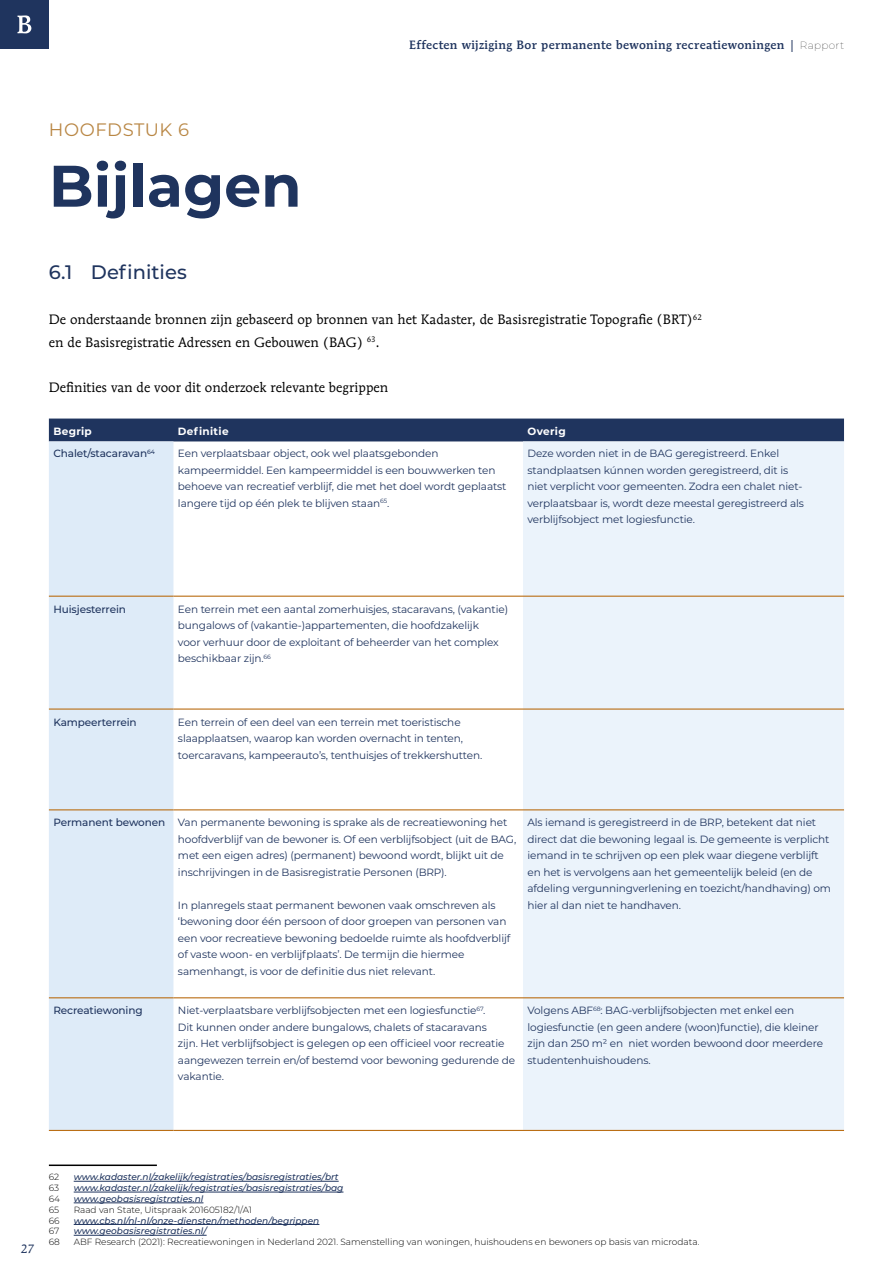
<style>
.page{position:relative;width:893px;height:1263px;background:#fff}
.page>*{position:absolute;margin:0;border:0;box-sizing:border-box;transform-origin:0 0}
.Heading{font:700 58.5px "Montserrat";color:#1f345e}
.Kop_2_met_10_mm_insp{font:500 19.5px "Montserrat";color:#1f345e}
.Hoofdstuknummer_labe{font:18px "Montserrat";letter-spacing:.03em;color:#b98745}
.Brood_wit_na{font:13.5px/22.5px "Mendoza Roman Std";color:#000}
.t1{font:500 12px "Mendoza Roman Std";letter-spacing:.03em;color:#1f345e}
.t2{font:12px "Mendoza Roman Std";color:#1f345e}
.Tabel_inhoudscel{font:10.5px/16.5px "Montserrat";letter-spacing:-.01em;color:#1f345e}
.Tabel_inhoudscel-2{font:500 10.5px "Montserrat";letter-spacing:-.01em;color:#1f345e}
.Tabel_kopcel_boven{font:700 10.5px "Montserrat";letter-spacing:.03em;color:#fff}
.Voettekst{font:italic 500 9px "Montserrat";color:#1f345e}
.Voettekst-2{font:300 9px "Montserrat";color:#000}
.s1{font-family:"Montserrat";font-weight:100;font-size:10.5px;color:#000}
</style>
<div class="page">
<div style="left:0;top:0;width:49px;height:49px;background:#1f345e"></div>
<svg style="left:17px;top:15px;width:14px;height:18px"></svg>
<div style="left:49px;top:418px;width:795px;height:23px;background:#1f345e"></div>
<div style="left:49px;top:441px;width:124px;height:689px;background:#deebf8"></div>
<div style="left:523px;top:441px;width:321px;height:689px;background:#ebf3fb"></div>
<hr style="left:49px;top:596px;width:124px;height:1px;background:#ba6e15">
<hr style="left:173px;top:596px;width:350px;height:1px;background:#ba6e15">
<hr style="left:523px;top:596px;width:321px;height:1px;background:#ba6e15">
<hr style="left:49px;top:708px;width:124px;height:2px;background:#ba6e15">
<hr style="left:173px;top:708px;width:350px;height:2px;background:#ba6e15">
<hr style="left:523px;top:708px;width:321px;height:2px;background:#ba6e15">
<hr style="left:49px;top:997px;width:124px;height:1px;background:#ba6e15">
<hr style="left:173px;top:997px;width:350px;height:1px;background:#ba6e15">
<hr style="left:523px;top:997px;width:321px;height:1px;background:#ba6e15">
<hr style="left:49px;top:1130px;width:124px;height:1px;background:#ba6e15">
<hr style="left:173px;top:1130px;width:350px;height:1px;background:#ba6e15">
<hr style="left:523px;top:1130px;width:321px;height:1px;background:#ba6e15">
<hr style="left:49px;top:809px;width:124px;height:1px;background:#ba6e15">
<hr style="left:173px;top:809px;width:350px;height:1px;background:#ba6e15">
<hr style="left:523px;top:809px;width:321px;height:1px;background:#ba6e15">
<hr style="left:49px;top:1164px;width:108px;height:2px;background:#000">
<hr style="left:74px;top:1181px;width:265px;height:1px;background:#1f345e">
<hr style="left:74px;top:1192px;width:269px;height:1px;background:#1f345e">
<hr style="left:74px;top:1202px;width:129px;height:1px;background:#1f345e">
<hr style="left:74px;top:1224px;width:245px;height:1px;background:#1f345e">
<hr style="left:74px;top:1235px;width:133px;height:1px;background:#1f345e">
<h2 class="Hoofdstuknummer_labe" style="left:49px;top:118px;width:142px">HOOFDSTUK 6</h2>
<h1 class="Heading" style="left:49px;top:144px;width:254px">Bijlagen</h1>
<p class="t1" style="left:409px;top:37px;width:436px">Effecten wijziging Bor permanente bewoning recreatiewoningen | <span class="s1">Rapport</span></p>
<h2 class="Kop_2_met_10_mm_insp" style="left:49px;top:258px;width:139px">6.1 Definities</h2>
<p class="Brood_wit_na" style="left:49px;top:308px;width:654px">De onderstaande bronnen zijn gebaseerd op bronnen van het Kadaster, de Basisregistratie Topografie (BRT)<sup>62 </sup>en de Basisregistratie Adressen en Gebouwen (BAG) <sup>63</sup>.</p>
<p class="Brood_wit_na" style="left:49px;top:375px;width:341px">Definities van de voor dit onderzoek relevante begrippen</p>
<p class="Tabel_kopcel_boven" style="left:53px;top:424px;width:40px">Begrip</p>
<p class="Tabel_kopcel_boven" style="left:178px;top:424px;width:52px">Definitie</p>
<p class="Tabel_kopcel_boven" style="left:527px;top:424px;width:40px">Overig</p>
<p class="Tabel_inhoudscel-2" style="left:53px;top:446px;width:103px">Chalet/stacaravan<sup>64</sup></p>
<p class="Tabel_inhoudscel" style="left:178px;top:445px;width:330px">Een verplaatsbaar object, ook wel plaatsgebonden kampeermiddel. Een kampeermiddel is een bouwwerken ten behoeve van recreatief verblijf, die met het doel wordt geplaatst langere tijd op één plek te blijven staan<sup>65</sup>.</p>
<p class="Tabel_inhoudscel" style="left:527px;top:445px;width:278px">Deze worden niet in de BAG geregistreerd. Enkel standplaatsen kúnnen worden geregistreerd, dit is niet verplicht voor gemeenten. Zodra een chalet niet&shy;verplaatsbaar is, wordt deze meestal geregistreerd als verblijfsobject met logiesfunctie.</p>
<p class="Tabel_inhoudscel-2" style="left:53px;top:602px;width:74px">Huisjesterrein</p>
<p class="Tabel_inhoudscel" style="left:178px;top:600px;width:332px">Een terrein met een aantal zomerhuisjes, stacaravans, (vakantie) bungalows of (vakantie-)appartementen, die hoofdzakelijk<br>voor verhuur door de exploitant of beheerder van het complex beschikbaar zijn.<sup>66</sup></p>
<p class="Tabel_inhoudscel-2" style="left:53px;top:714px;width:85px">Kampeerterrein</p>
<p class="Tabel_inhoudscel" style="left:178px;top:713px;width:306px">Een terrein of een deel van een terrein met toeristische slaapplaatsen, waarop kan worden overnacht in tenten, toercaravans, kampeerauto’s, tenthuisjes of trekkershutten.</p>
<p class="Tabel_inhoudscel-2" style="left:53px;top:815px;width:113px">Permanent bewonen</p>
<p class="Tabel_inhoudscel" style="left:178px;top:814px;width:340px">Van permanente bewoning is sprake als de recreatiewoning het hoofdverblijf van de bewoner is. Of een verblijfsobject (uit de BAG, met een eigen adres) (permanent) bewoond wordt, blijkt uit de inschrijvingen in de Basisregistratie Personen (BRP).</p>
<p class="Tabel_inhoudscel" style="left:178px;top:896px;width:334px">In planregels staat permanent bewonen vaak omschreven als ‘bewoning door één persoon of door groepen van personen van een voor recreatieve bewoning bedoelde ruimte als hoofdverblijf of vaste woon- en verblijfplaats’. De termijn die hiermee samenhangt, is voor de definitie dus niet relevant.</p>
<p class="Tabel_inhoudscel" style="left:527px;top:814px;width:305px">Als iemand is geregistreerd in de BRP, betekent dat niet direct dat die bewoning legaal is. De gemeente is verplicht iemand in te schrijven op een plek waar diegene verblijft en het is vervolgens aan het gemeentelijk beleid (en de afdeling vergunningverlening en toezicht/handhaving) om hier al dan niet te handhaven.</p>
<p class="Tabel_inhoudscel-2" style="left:53px;top:1003px;width:91px">Recreatiewoning</p>
<p class="Tabel_inhoudscel" style="left:178px;top:1002px;width:339px">Niet-verplaatsbare verblijfsobjecten met een logiesfunctie<sup>67</sup>.<br>Dit kunnen onder andere bungalows, chalets of stacaravans<br>zijn. Het verblijfsobject is gelegen op een officieel voor recreatie aangewezen terrein en/of bestemd voor bewoning gedurende de vakantie.</p>
<p class="Tabel_inhoudscel" style="left:527px;top:1002px;width:297px">Volgens ABF<sup>68</sup>: BAG-verblijfsobjecten met enkel een logiesfunctie (en geen andere (woon)functie), die kleiner zijn dan 250 m² en niet worden bewoond door meerdere studentenhuishoudens.</p>
<p class="t2" style="left:21px;top:1241px;width:15px">27</p>
<p class="Voettekst-2" style="left:49px;top:1171px;width:12px">62</p>
<p class="Voettekst" style="left:74px;top:1171px;width:266px">www.kadaster.nl/zakelijk/registraties/basisregistraties/brt</p>
<p class="Voettekst-2" style="left:49px;top:1182px;width:12px">63</p>
<p class="Voettekst" style="left:74px;top:1182px;width:271px">www.kadaster.nl/zakelijk/registraties/basisregistraties/bag</p>
<p class="Voettekst-2" style="left:49px;top:1192px;width:13px">64</p>
<p class="Voettekst" style="left:74px;top:1192px;width:131px">www.geobasisregistraties.nl</p>
<p class="Voettekst-2" style="left:49px;top:1203px;width:12px">65</p>
<p class="Voettekst-2" style="left:74px;top:1203px;width:180px">Raad van State, Uitspraak 201605182/1/A1</p>
<p class="Voettekst-2" style="left:49px;top:1214px;width:12px">66</p>
<p class="Voettekst" style="left:74px;top:1214px;width:247px">www.cbs.nl/nl-nl/onze-diensten/methoden/begrippen</p>
<p class="Voettekst-2" style="left:49px;top:1225px;width:12px">67</p>
<p class="Voettekst" style="left:74px;top:1225px;width:134px">www.geobasisregistraties.nl/</p>
<p class="Voettekst-2" style="left:49px;top:1236px;width:13px">68</p>
<p class="Voettekst-2" style="left:74px;top:1236px;width:627px">ABF Research (2021): Recreatiewoningen in Nederland 2021. Samenstelling van woningen, huishoudens en bewoners op basis van microdata.</p>
</div>
